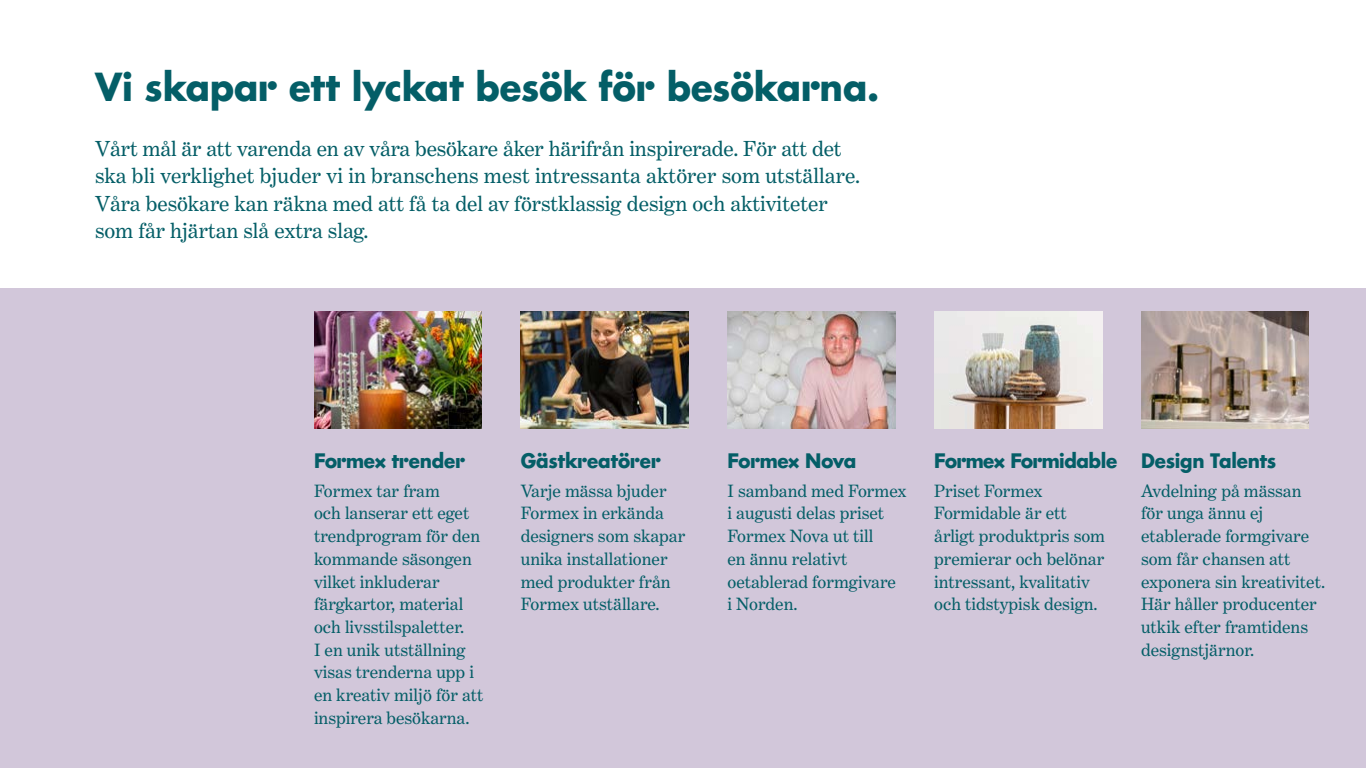
<style>
.page{position:relative;width:1366px;height:768px;background:#fff}
.page>*{position:absolute;margin:0;border:0;box-sizing:border-box;transform-origin:0 0}
.t1{font:700 42.5px "Architype Renner Adj 01";letter-spacing:-.005em;color:#045e67}
.t2{font:22px/27.5px "Benton Modern Two";color:#045e67}
.t3{font:700 22px "Architype Renner Adj 01";letter-spacing:-.01em;color:#045e67}
.t4{font:18px/22.7px "Benton Modern Two";color:#045e67}
</style>
<div class="page">
<div style="left:0;top:288px;width:1366px;height:480px;background:#d2c7da"></div>
<img style="left:521px;top:311px;width:168px;height:118px">
<img style="left:728px;top:311px;width:168px;height:118px">
<img style="left:934px;top:311px;width:168px;height:118px">
<img style="left:1141px;top:311px;width:168px;height:118px">
<img style="left:314px;top:311px;width:168px;height:118px">
<h1 class="t1" style="left:95px;top:60px;width:786px">Vi skapar ett lyckat besök för besökarna.</h1>
<p class="t2" style="left:95px;top:135px;width:767px">Vårt mål är att varenda en av våra besökare åker härifrån inspirerade. För att det ska bli verklighet bjuder vi in branschens mest intressanta aktörer som utställare.<br>Våra besökare kan räkna med att få ta del av förstklassig design och aktiviteter som får hjärtan slå extra slag.</p>
<p class="t3" style="left:314px;top:447px;width:153px">Formex trender</p>
<p class="t4" style="left:314px;top:479px;width:171px">Formex tar fram<br>och lanserar ett eget trendprogram för den kommande säsongen vilket inkluderar färgkartor, material och livsstilspaletter.<br>I en unik utställning visas trenderna upp i en kreativ miljö för att inspirera besökarna.</p>
<p class="t3" style="left:521px;top:447px;width:142px">Gästkreatörer</p>
<p class="t4" style="left:521px;top:479px;width:166px">Varje mässa bjuder<br>Formex in erkända designers som skapar unika installationer med produkter från<br>Formex utställare.</p>
<p class="t3" style="left:728px;top:447px;width:130px">Formex Nova</p>
<p class="t4" style="left:728px;top:479px;width:181px">I samband med Formex i augusti delas priset<br>Formex Nova ut till<br>en ännu relativt oetablerad formgivare<br>i Norden.</p>
<p class="t3" style="left:934px;top:447px;width:185px">Formex Formidable</p>
<p class="t4" style="left:934px;top:479px;width:172px">Priset Formex<br>Formidable är ett årligt produktpris som premierar och belönar intressant, kvalitativ och tidstypisk design.</p>
<p class="t3" style="left:1141px;top:447px;width:137px">Design Talents</p>
<p class="t4" style="left:1141px;top:479px;width:186px">Avdelning på mässan för unga ännu ej etablerade formgivare som får chansen att exponera sin kreativitet.<br>Här håller producenter utkik efter framtidens designstjärnor.</p>
</div>
